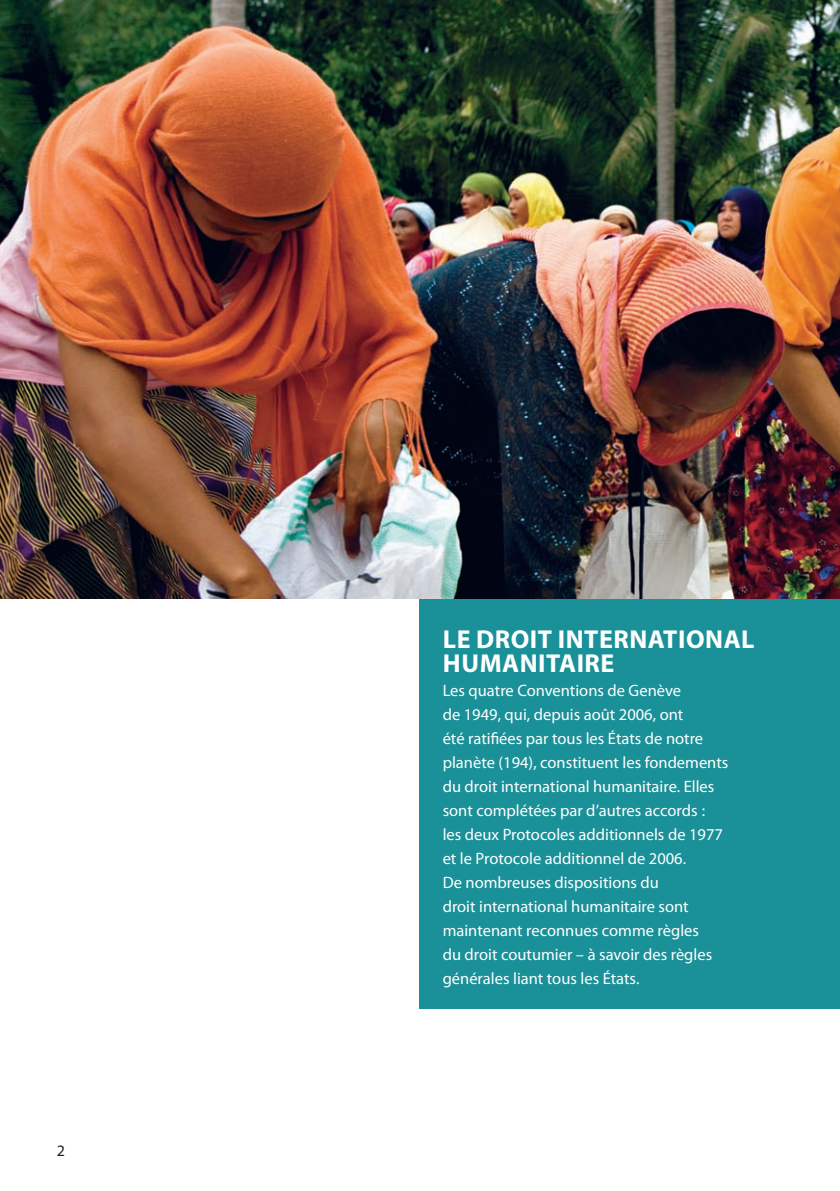
<style>
.page{position:relative;width:840px;height:1191px;background:#fff}
.page>*{position:absolute;margin:0;border:0;box-sizing:border-box;transform-origin:0 0}
.t1{font:700 26px/24px "Myriad Pro";letter-spacing:.02em;color:#fff}
.t2{font:16.4px/24px "Myriad Pro";color:#fff}
.t3{font:16px "Myriad Pro";color:#231f20}
</style>
<div class="page">
<div style="left:419px;top:484px;width:420px;height:524px;background:#1a9198"></div>
<img style="left:0;top:0;width:839px;height:598px">
<p class="t3" style="left:57px;top:1141px;width:10px">2</p>
<h1 class="t1" style="left:442px;top:626px;width:307px">LE DROIT INTERNATIONAL<br>HUMANITAIRE</h1>
<p class="t2" style="left:442px;top:678px;width:287px">Les quatre Conventions de Genève<br>de 1949, qui, depuis août 2006, ont<br>été ratifiées par tous les États de notre planète (194), constituent les fondements du droit international humanitaire. Elles sont complétées par d’autres accords :<br>les deux Protocoles additionnels de 1977 et le Protocole additionnel de 2006.<br>De nombreuses dispositions du<br>droit international humanitaire sont maintenant reconnues comme règles<br>du droit coutumier – à savoir des règles générales liant tous les États.</p>
</div>
